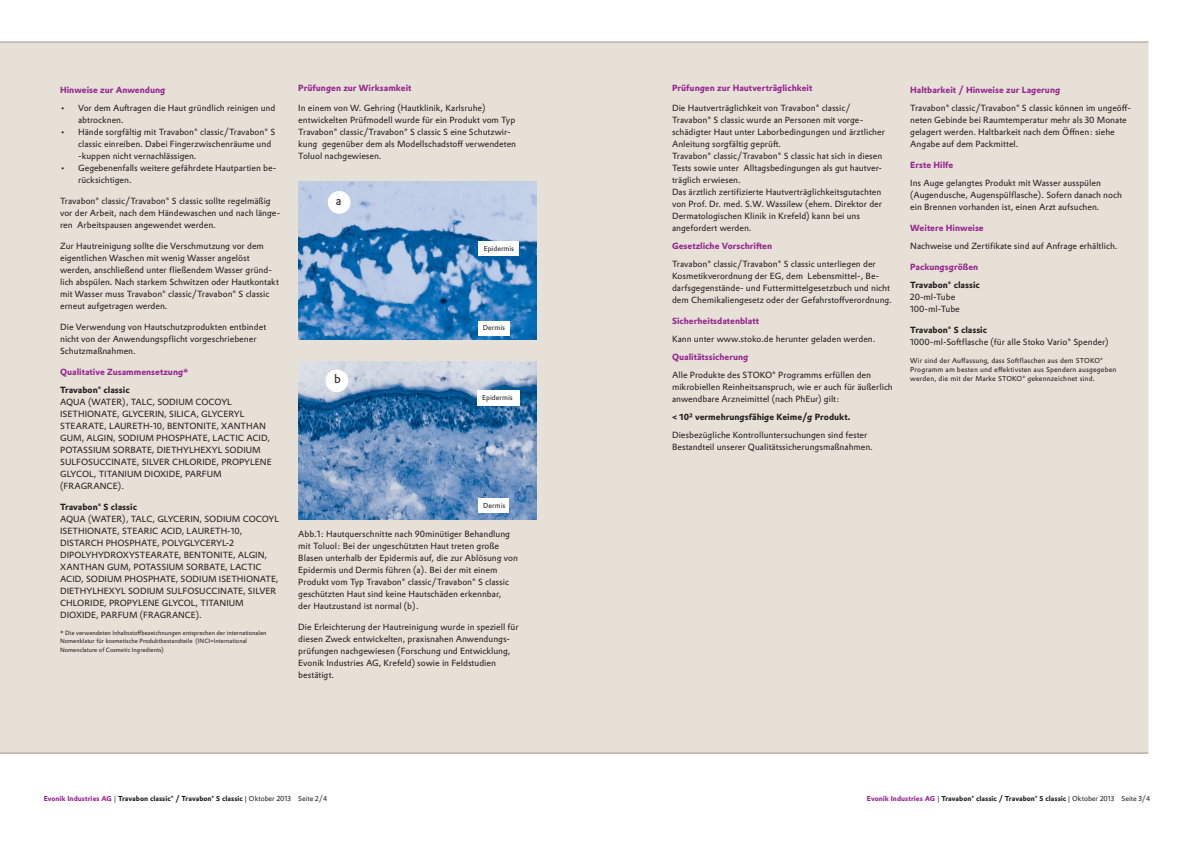
<style>
.page{position:relative;width:1191px;height:842px;background:#fff}
.page>*{position:absolute;margin:0;border:0;box-sizing:border-box;transform-origin:0 0}
.t1{font:12px "Evonik Prokyon";color:#231f20}
._08_Subline_Prokyon{font:8.8px/12px "Evonik Prokyon";color:#231f20}
._08_Copy_Prokyon_8_7{font:8.8px/12px "Evonik Prokyon";color:#231f20}
._08_Subline_Prokyon-2{font:700 8.8px "Evonik Prokyon";color:#95268f}
._08_Copy_Prokyon_8_7-2{font:700 8.8px "Evonik Prokyon";color:#95268f}
._08_Copy_Prokyon_8_7-3{font:700 8.8px "Evonik Prokyon";color:#231f20}
._08_Copy_Prokyon_8_7-4{font:7px/9px "Evonik Prokyon";letter-spacing:.02em;color:#231f20}
._07_Prokyon_7_9{font:700 7px "Evonik Prokyon";color:#231f20}
._08_Copy_Prokyon_8_7-5{font:7px "Evonik Prokyon";color:#231f20}
._08_Copy_Prokyon_8_7-6{font:6px/8px "Evonik Prokyon";color:#231f20}
.s1{font-weight:700}
.s2{color:#95268f}
.s3{font-weight:400}
</style>
<div class="page">
<div style="left:0;top:43px;width:1148px;height:710px;background:#e6e0d7"></div>
<hr style="left:0;top:42px;width:1148px;height:1px;background:#a09386">
<hr style="left:0;top:753px;width:1148px;height:1px;background:#a09386">
<img style="left:298px;top:361px;width:238px;height:158px">
<img style="left:298px;top:181px;width:238px;height:159px">
<div style="left:328px;top:192px;width:22px;height:21px;background:#fff;border-radius:50%"></div>
<div style="left:328px;top:191px;width:22px;height:23px;border:1px solid #fff;border-radius:50%"></div>
<div style="left:326px;top:370px;width:22px;height:22px;background:#fff;border-radius:50%"></div>
<div style="left:325px;top:369px;width:23px;height:23px;border:1px solid #fff;border-radius:50%"></div>
<div style="left:479px;top:241px;width:40px;height:15px;background:#fff"></div>
<div style="left:477px;top:390px;width:43px;height:15px;background:#fff"></div>
<div style="left:478px;top:321px;width:31px;height:14px;background:#fff"></div>
<div style="left:478px;top:498px;width:31px;height:15px;background:#fff"></div>
<p class="_08_Copy_Prokyon_8_7-2" style="left:60px;top:83px;width:107px">Hinweise zur Anwendung</p>
<p class="_08_Copy_Prokyon_8_7" style="left:78px;top:101px;width:199px;text-indent:-18px">• Vor dem Auftragen die Haut gründlich reinigen und abtrocknen.</p>
<p class="_08_Copy_Prokyon_8_7" style="left:78px;top:125px;width:199px;text-indent:-18px">• Hände sorgfältig mit Travabon® classic/Travabon® S classic einreiben. Dabei Fingerzwischenräume und -kuppen nicht vernachlässigen.</p>
<p class="_08_Copy_Prokyon_8_7" style="left:78px;top:161px;width:200px;text-indent:-18px">• Gegebenenfalls weitere gefährdete Hautpartien be&shy;rücksichtigen.</p>
<p class="_08_Subline_Prokyon" style="left:60px;top:194px;width:222px">Travabon® classic/Travabon® S classic sollte regelmäßig vor der Arbeit, nach dem Händewaschen und nach länge&shy;ren Arbeitspausen angewendet werden.</p>
<p class="_08_Subline_Prokyon" style="left:60px;top:239px;width:220px">Zur Hautreinigung sollte die Verschmutzung vor dem eigentlichen Waschen mit wenig Wasser angelöst werden, anschließend unter fließendem Wasser gründ&shy;lich abspülen. Nach starkem Schwitzen oder Hautkontakt mit Wasser muss Travabon® classic/Travabon® S classic erneut aufgetragen werden.</p>
<p class="_08_Subline_Prokyon" style="left:60px;top:320px;width:208px">Die Verwendung von Hautschutzprodukten entbindet nicht von der Anwendungspflicht vorgeschriebener<br>Schutzmaßnahmen.</p>
<p class="_08_Subline_Prokyon-2" style="left:60px;top:365px;width:130px">Qualitative Zusammensetzung*</p>
<p class="_08_Subline_Prokyon" style="left:60px;top:383px;width:213px"><span class="s1">Travabon® classic<br></span>AQUA (WATER), TALC, SODIUM COCOYL ISETHIONATE, GLYCERIN, SILICA, GLYCERYL STEARATE, LAURETH-10, BENTONITE, XANTHAN GUM, ALGIN, SODIUM PHOSPHATE, LACTIC ACID, POTASSIUM SORBATE, DIETHYLHEXYL SODIUM SULFOSUCCINATE, SILVER CHLORIDE, PROPYLENE GLYCOL, TITANIUM DIOXIDE, PARFUM (FRAGRANCE).</p>
<p class="_08_Subline_Prokyon" style="left:60px;top:500px;width:220px"><span class="s1">Travabon® S classic<br></span>AQUA (WATER), TALC, GLYCERIN, SODIUM COCOYL ISETHIONATE, STEARIC ACID, LAURETH-10, DISTARCH PHOSPHATE, POLYGLYCERYL-2<br>DIPOLYHYDROXYSTEARATE, BENTONITE, ALGIN, XANTHAN GUM, POTASSIUM SORBATE, LACTIC ACID, SODIUM PHOSPHATE, SODIUM ISETHIONATE, DIETHYLHEXYL SODIUM SULFOSUCCINATE, SILVER CHLORIDE, PROPYLENE GLYCOL, TITANIUM DIOXIDE, PARFUM (FRAGRANCE).</p>
<p class="_08_Copy_Prokyon_8_7-6" style="left:60px;top:629px;width:208px">* Die verwendeten Inhaltsstoffbezeichnungen entsprechen der internationalen<br>Nomenklatur für kosmetische Produktbestandteile (INCI=International</p>
<p class="_08_Copy_Prokyon_8_7-6" style="left:60px;top:646px;width:105px">Nomenclature of Cosmetic Ingredients)</p>
<p class="_08_Copy_Prokyon_8_7-2" style="left:298px;top:80px;width:115px">Prüfungen zur Wirksamkeit</p>
<p class="_08_Copy_Prokyon_8_7" style="left:298px;top:101px;width:219px">In einem von W. Gehring (Hautklinik, Karlsruhe) entwickelten Prüfmodell wurde für ein Produkt vom Typ Travabon® classic/Travabon® S classic S eine Schutzwir&shy;kung gegenüber dem als Modellschadstoff verwendeten Toluol nachgewiesen.</p>
<p class="t1" style="left:336px;top:192px;width:7px">a</p>
<p class="t1" style="left:334px;top:370px;width:8px">b</p>
<p class="_08_Copy_Prokyon_8_7-5" style="left:483px;top:243px;width:32px">Epidermis</p>
<p class="_08_Copy_Prokyon_8_7-4" style="left:483px;top:323px;width:24px">Dermis</p>
<p class="_08_Copy_Prokyon_8_7-5" style="left:482px;top:392px;width:32px">Epidermis</p>
<p class="_08_Copy_Prokyon_8_7-4" style="left:483px;top:500px;width:24px">Dermis</p>
<p class="_08_Subline_Prokyon" style="left:298px;top:527px;width:221px">Abb.1: Hautquerschnitte nach 90minütiger Behandlung mit Toluol: Bei der ungeschützten Haut treten große Blasen unterhalb der Epidermis auf, die zur Ablösung von Epidermis und Dermis führen (a). Bei der mit einem Produkt vom Typ Travabon® classic/Travabon® S classic geschützten Haut sind keine Hautschäden erkennbar,<br>der Hautzustand ist normal (b).</p>
<p class="_08_Subline_Prokyon" style="left:298px;top:620px;width:222px">Die Erleichterung der Hautreinigung wurde in speziell für diesen Zweck entwickelten, praxisnahen Anwendungs&shy;prüfungen nachgewiesen (Forschung und Entwicklung, Evonik Industries AG, Krefeld) sowie in Feldstudien bestätigt.</p>
<p class="_07_Prokyon_7_9" style="left:44px;top:793px;width:285px"><span class="s2">Evonik Industries AG</span> <span class="s3">|</span> Travabon classic® / Travabon® S classic <span class="s3">| Oktober 2013 Seite 2/4</span></p>
<p class="_08_Copy_Prokyon_8_7-2" style="left:672px;top:80px;width:142px">Prüfungen zur Hautverträglichkeit</p>
<p class="_08_Copy_Prokyon_8_7" style="left:672px;top:101px;width:214px">Die Hautverträglichkeit von Travabon® classic/ Travabon® S classic wurde an Personen mit vorge&shy;schädigter Haut unter Laborbedingungen und ärztlicher Anleitung sorgfältig geprüft.<br>Travabon® classic/Travabon® S classic hat sich in diesen Tests sowie unter Alltagsbedingungen als gut hautver&shy;träglich erwiesen.<br>Das ärztlich zertifizierte Hautverträglichkeitsgutachten von Prof. Dr. med. S.W. Wassilew (ehem. Direktor der Dermatologischen Klinik in Krefeld) kann bei uns angefordert werden.</p>
<p class="_08_Subline_Prokyon-2" style="left:672px;top:239px;width:102px">Gesetzliche Vorschriften</p>
<p class="_08_Subline_Prokyon" style="left:672px;top:257px;width:221px">Travabon® classic/Travabon® S classic unterliegen der Kosmetikverordnung der EG, dem Lebensmittel-, Be&shy;darfsgegenstände- und Futtermittelgesetzbuch und nicht dem Chemikaliengesetz oder der Gefahrstoffverordnung.</p>
<p class="_08_Subline_Prokyon-2" style="left:672px;top:314px;width:88px">Sicherheitsdatenblatt</p>
<p class="_08_Copy_Prokyon_8_7" style="left:672px;top:332px;width:205px">Kann unter www.stoko.de herunter geladen werden.</p>
<p class="_08_Copy_Prokyon_8_7-2" style="left:672px;top:350px;width:78px">Qualitätssicherung</p>
<p class="_08_Copy_Prokyon_8_7" style="left:672px;top:368px;width:222px">Alle Produkte des STOKO® Programms erfüllen den mikrobiellen Reinheitsanspruch, wie er auch für äußerlich anwendbare Arzneimittel (nach PhEur) gilt:</p>
<p class="_08_Copy_Prokyon_8_7-3" style="left:672px;top:410px;width:180px">&lt; 102 vermehrungsfähige Keime/g Produkt.</p>
<p class="_08_Copy_Prokyon_8_7" style="left:672px;top:428px;width:202px">Diesbezügliche Kontrolluntersuchungen sind fester<br>Bestandteil unserer Qualitätssicherungsmaßnahmen.</p>
<p class="_08_Subline_Prokyon-2" style="left:910px;top:83px;width:151px">Haltbarkeit / Hinweise zur Lagerung</p>
<p class="_08_Subline_Prokyon" style="left:910px;top:101px;width:222px">Travabon® classic/Travabon® S classic können im ungeöff&shy;neten Gebinde bei Raumtemperatur mehr als 30 Monate gelagert werden. Haltbarkeit nach dem Öffnen: siehe Angabe auf dem Packmittel.</p>
<p class="_08_Copy_Prokyon_8_7-2" style="left:910px;top:158px;width:45px">Erste Hilfe</p>
<p class="_08_Subline_Prokyon" style="left:910px;top:176px;width:213px">Ins Auge gelangtes Produkt mit Wasser ausspülen (Augendusche, Augenspülflasche). Sofern danach noch ein Brennen vorhanden ist, einen Arzt aufsuchen.</p>
<p class="_08_Subline_Prokyon-2" style="left:910px;top:221px;width:75px">Weitere Hinweise</p>
<p class="_08_Subline_Prokyon" style="left:910px;top:239px;width:209px">Nachweise und Zertifikate sind auf Anfrage erhältlich.</p>
<p class="_08_Subline_Prokyon-2" style="left:910px;top:260px;width:70px">Packungsgrößen</p>
<p class="_08_Subline_Prokyon" style="left:910px;top:278px;width:71px"><span class="s1">Travabon® classic<br></span>20-ml-Tube<br>100-ml-Tube</p>
<p class="_08_Subline_Prokyon" style="left:910px;top:323px;width:200px"><span class="s1">Travabon® S classic<br></span>1000-ml-Softflasche (für alle Stoko Vario® Spender)</p>
<p class="_08_Copy_Prokyon_8_7-4" style="left:910px;top:356px;width:208px">Wir sind der Auffassung, dass Softflaschen aus dem STOKO®<br>Programm am besten und effektivsten aus Spendern ausgegeben werden, die mit der Marke STOKO® gekennzeichnet sind.</p>
<p class="_07_Prokyon_7_9" style="left:867px;top:793px;width:285px"><span class="s2">Evonik Industries AG</span> <span class="s3">|</span> Travabon® classic / Travabon® S classic <span class="s3">| Oktober 2013 Seite 3/4</span></p>
</div>
